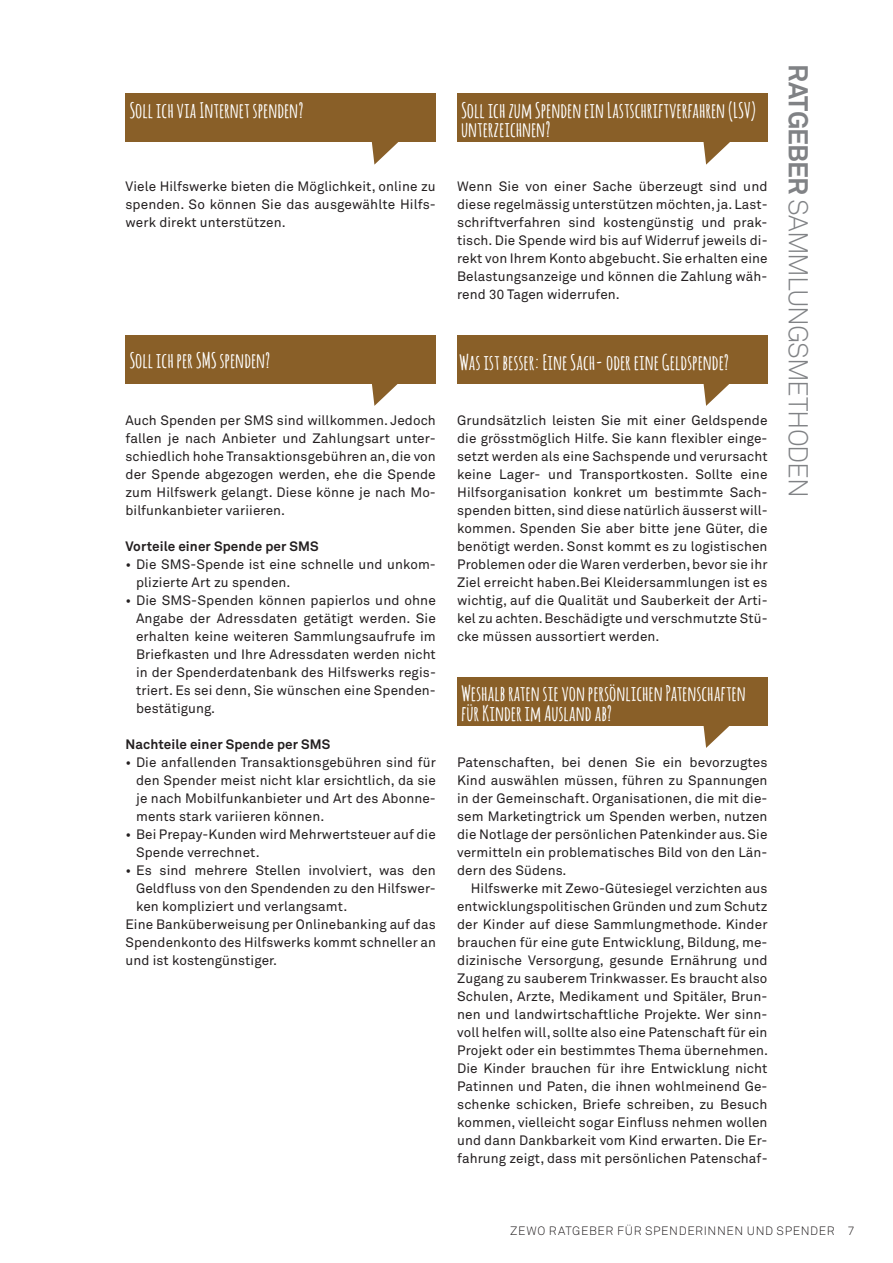
<style>
.page{position:relative;width:893px;height:1263px;background:#fff}
.page>*{position:absolute;margin:0;border:0;box-sizing:border-box;transform-origin:0 0}
.t1{font:300 27px "Akkurat Std";letter-spacing:-.04em;color:#808285}
.t2{font:700 21px/19.5px "Amatic";letter-spacing:.025em;color:#fff}
.t3{font:13.5px/18px "Akkurat Std";letter-spacing:.01em;color:#231f20;text-align:justify}
.t4{font:700 13.5px "Akkurat Std";letter-spacing:.01em;color:#231f20}
.t5{font:300 12px "Akkurat Std";letter-spacing:.05em;color:#231f20}
.s1{font-size:13.2px}
.s2{font-weight:700}
</style>
<div class="page">
<div style="left:125px;top:94px;width:311px;height:48px;background:#895f28"></div>
<svg style="left:371px;top:142px;width:28px;height:23px"></svg>
<div style="left:457px;top:94px;width:310px;height:48px;background:#895f28"></div>
<svg style="left:703px;top:142px;width:27px;height:23px"></svg>
<div style="left:125px;top:335px;width:311px;height:48px;background:#895f28"></div>
<svg style="left:368px;top:383px;width:45px;height:23px"></svg>
<div style="left:457px;top:335px;width:310px;height:48px;background:#895f28"></div>
<svg style="left:700px;top:383px;width:44px;height:23px"></svg>
<div style="left:457px;top:677px;width:310px;height:48px;background:#895f28"></div>
<svg style="left:700px;top:725px;width:44px;height:23px"></svg>
<h2 class="t2" style="left:130px;top:100px;width:175px">Soll ich via Internet spenden?</h2>
<p class="t3" style="left:125px;top:177px;width:312px">Viele Hilfswerke bieten die Möglichkeit, online zu spenden. So können Sie das ausgewählte Hilfs&shy;werk direkt unterstützen.</p>
<h2 class="t2" style="left:130px;top:350px;width:142px">Soll ich per SMS spenden?</h2>
<p class="t3" style="left:125px;top:411px;width:312px">Auch Spenden per SMS sind willkommen. Jedoch fallen je nach Anbieter und Zahlungsart unter&shy;schiedlich hohe Transaktionsgebühren an, die von der Spende abgezogen werden, ehe die Spende zum Hilfswerk gelangt. Diese könne je nach Mo&shy;bilfunkanbieter variieren.</p>
<p class="t4" style="left:125px;top:538px;width:195px">Vorteile einer Spende per SMS</p>
<p class="t3" style="left:136px;top:555px;width:301px;text-indent:-11px">• Die SMS-Spende ist eine schnelle und unkom&shy;plizierte Art zu spenden.</p>
<p class="t3" style="left:136px;top:591px;width:301px;text-indent:-11px">• Die SMS-Spenden können papierlos und ohne Angabe der Adressdaten getätigt werden. Sie erhalten keine weiteren Sammlungsaufrufe im Briefkasten und Ihre Adressdaten werden nicht in der Spenderdatenbank des Hilfswerks regis&shy;triert. Es sei denn, Sie wünschen eine Spenden&shy;bestätigung.</p>
<p class="t4" style="left:125px;top:736px;width:206px">Nachteile einer Spende per SMS</p>
<p class="t3" style="left:136px;top:753px;width:301px;text-indent:-11px">• Die anfallenden Transaktionsgebühren sind für den Spender meist nicht klar ersichtlich, da sie je nach Mobilfunkanbieter und Art des Abonne&shy;ments stark variieren können.</p>
<p class="t3" style="left:136px;top:825px;width:301px;text-indent:-11px">• Bei Prepay-Kunden wird Mehrwertsteuer auf die<br>Spende verrechnet.</p>
<p class="t3" style="left:125px;top:861px;width:312px">• Es sind mehrere Stellen involviert, was den</p>
<p class="t3" style="left:136px;top:879px;width:301px">Geldfluss von den Spendenden zu den Hilfswer-</p>
<p class="t3" style="left:136px;top:897px;width:213px">ken kompliziert und verlangsamt.</p>
<p class="t3" style="left:125px;top:915px;width:312px">Eine Banküberweisung per Onlinebanking auf das</p>
<p class="t3" style="left:125px;top:933px;width:312px">Spendenkonto des Hilfswerks kommt schneller an</p>
<p class="t3" style="left:125px;top:951px;width:153px">und ist kostengünstiger.</p>
<h2 class="t2" style="left:461px;top:100px;width:296px">Soll ich zum Spenden ein Lastschriftverfahren (LSV) unterzeichnen?</h2>
<p class="t3" style="left:457px;top:177px;width:312px">Wenn Sie von einer Sache überzeugt sind und diese regelmässig unterstützen möchten, ja. Last&shy;schriftverfahren sind kostengünstig und prak&shy;tisch. Die Spende wird bis auf Widerruf jeweils di&shy;rekt von Ihrem Konto abgebucht. Sie erhalten eine Belastungsanzeige und können die Zahlung wäh&shy;rend <span class="s1">30</span> Tagen widerrufen.</p>
<h2 class="t2" style="left:460px;top:351px;width:271px">Was ist besser: Eine Sach- oder eine Geldspende?</h2>
<p class="t3" style="left:457px;top:411px;width:312px">Grundsätzlich leisten Sie mit einer Geldspende die grösstmöglich Hilfe. Sie kann flexibler einge&shy;setzt werden als eine Sachspende und verursacht keine Lager- und Transportkosten. Sollte eine Hilfsorganisation konkret um bestimmte Sach&shy;spenden bitten, sind diese natürlich äusserst will&shy;kommen. Spenden Sie aber bitte jene Güter, die benötigt werden. Sonst kommt es zu logistischen Problemen oder die Waren verderben, bevor sie ihr Ziel erreicht haben.Bei Kleidersammlungen ist es wichtig, auf die Qualität und Sauberkeit der Arti&shy;kel zu achten. Beschädigte und verschmutzte Stü&shy;cke müssen aussortiert werden.</p>
<h2 class="t2" style="left:461px;top:683px;width:286px">Weshalb raten sie von persönlichen Patenschaften für Kinder im Ausland ab?</h2>
<p class="t3" style="left:457px;top:753px;width:312px">Patenschaften, bei denen Sie ein bevorzugtes Kind auswählen müssen, führen zu Spannungen in der Gemeinschaft. Organisationen, die mit die&shy;sem Marketingtrick um Spenden werben, nutzen die Notlage der persönlichen Patenkinder aus. Sie vermitteln ein problematisches Bild von den Län&shy;dern des Südens.</p>
<p class="t3" style="left:457px;top:879px;width:313px;text-indent:14px">Hilfswerke mit Zewo-Gütesiegel verzichten aus entwicklungspolitischen Gründen und zum Schutz der Kinder auf diese Sammlungmethode. Kinder brauchen für eine gute Entwicklung, Bildung, me&shy;dizinische Versorgung, gesunde Ernährung und Zugang zu sauberem Trinkwasser. Es braucht also Schulen, Arzte, Medikament und Spitäler, Brun&shy;nen und landwirtschaftliche Projekte. Wer sinn&shy;voll helfen will, sollte also eine Patenschaft für ein Projekt oder ein bestimmtes Thema übernehmen.<br>Die Kinder brauchen für ihre Entwicklung nicht Patinnen und Paten, die ihnen wohlmeinend Ge&shy;schenke schicken, Briefe schreiben, zu Besuch kommen, vielleicht sogar Einfluss nehmen wollen und dann Dankbarkeit vom Kind erwarten. Die Er&shy;fahrung zeigt, dass mit persönlichen Patenschaf-</p>
<h1 class="t1" style="left:814px;top:64px;width:435px;rotate:90deg"><span class="s2">RATGEBER</span> SAMMLUNGSMETHODEN</h1>
<p class="t5" style="left:510px;top:1223px;width:346px">ZEWO RATGEBER FÜR SPENDERINNEN UND SPENDER 7</p>
</div>
